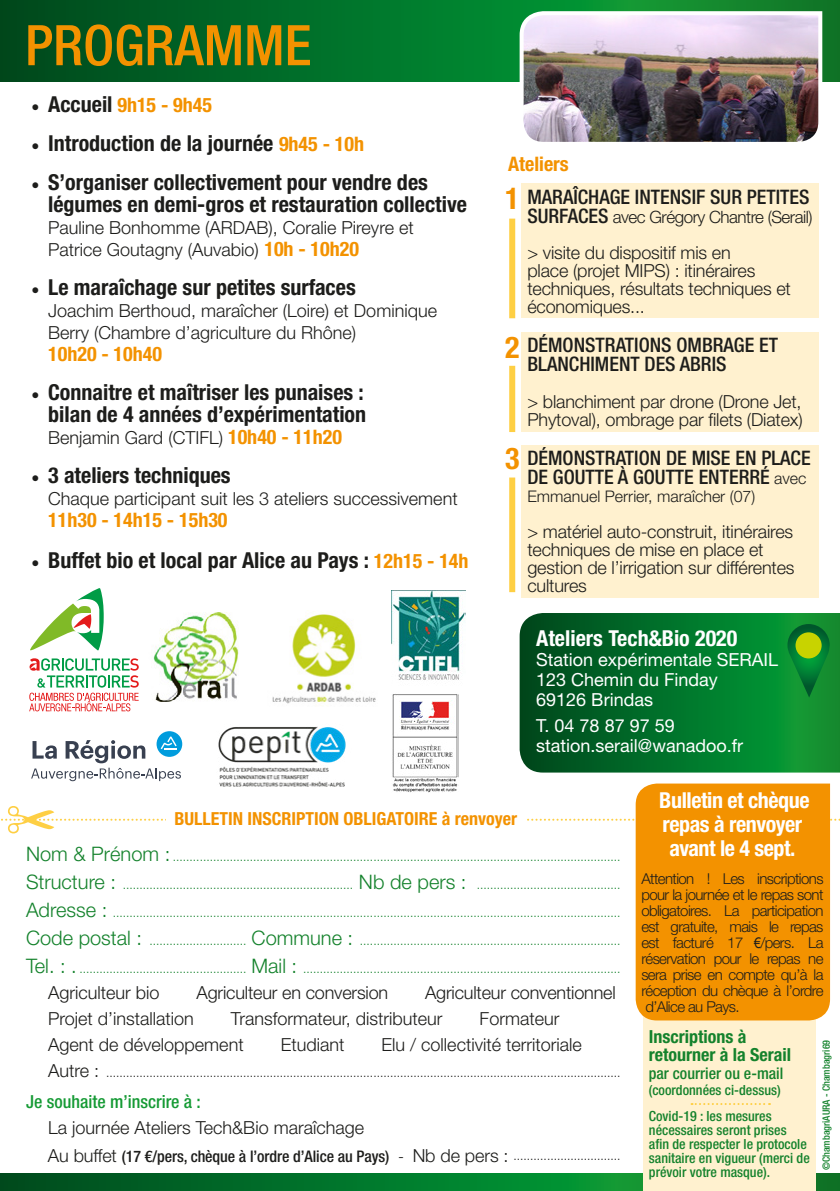
<style>
.page{position:relative;width:840px;height:1191px;background:#fff}
.page>*{position:absolute;margin:0;border:0;box-sizing:border-box;transform-origin:0 0}
.t1{font:500 condensed 56px "Helvetica Neue LT Std";color:#f39200}
.t2{font:700 condensed 30px "Helvetica Neue LT Std";color:#f39200}
.t3{font:700 condensed 22px/22px "Helvetica Neue LT Std";color:#1d1d1b}
.t4{font:700 condensed 22px/24px "Helvetica Neue LT Std";letter-spacing:-.02em;color:#fff;text-align:center}
.t5{font:700 condensed 22px "Helvetica Neue LT Std";color:#fff}
.t6{font:500 condensed 20px/19px "Helvetica Neue LT Std";color:#1d1d1b}
.t7{font:700 condensed 20px "Helvetica Neue LT Std";color:#f39200}
.t8{font:300 18px/18px "Helvetica Neue";color:#1d1d1b}
.t9{font:18px/20px "Helvetica Neue";color:#fff}
.t10{font:700 condensed 18px "Helvetica Neue LT Std";color:#f39200}
.t11{font:700 condensed 18px/18px "Helvetica Neue LT Std";color:#14822c}
.t12{font:500 condensed 18px "Helvetica Neue LT Std";color:#159a34}
.t13{font:300 17px "Helvetica Neue";letter-spacing:-.03em;color:#1d1d1b}
.t14{font:500 condensed 16px "Helvetica Neue LT Std";letter-spacing:-.005em;color:#1d1d1b}
.t15{font:300 16px "Helvetica Neue";color:#1d1d1b}
.t16{font:500 condensed 16px "Helvetica Neue LT Std";color:#14822c}
.t17{font:300 15px/16px "Helvetica Neue";letter-spacing:-.04em;color:#1d1d1b;text-align:justify}
.t18{font:500 condensed 14px/14px "Helvetica Neue LT Std";color:#14822c}
.t19{font:300 12px "Helvetica Neue";color:#14822c}
.t20{font:300 12px "Helvetica Neue";color:#1d1d1b}
.t21{font:500 condensed 10px "Helvetica Neue LT Std";color:#14822c}
.s1{font-family:"Minion Pro";font-weight:400;font-stretch:normal;font-size:22px;color:#1d1d1b}
.s2{font-size:22px;color:#1d1d1b}
.s3{font-family:"Minion Pro";font-weight:400;font-stretch:normal}
.s4{font-size:20px;color:#f39200}
.s5{font-family:"Helvetica Neue LT Std";font-weight:700;font-stretch:condensed;font-size:20px;color:#f39200}
.s6{font-family:"Helvetica Neue LT Std";font-weight:500;font-stretch:condensed;font-size:20px}
.s7{font-family:"Helvetica Neue";font-weight:300;font-stretch:normal;font-size:16px}
.s8{font-size:20px}
.s9{font-size:18px}
.s10{font-family:"Helvetica Neue";font-weight:300;font-stretch:normal;font-size:18px}
.s11{font-family:"Helvetica Neue";font-weight:300;font-stretch:normal}
.s12{font-family:"Helvetica Neue";font-weight:300;font-stretch:normal;font-size:12px}
.s13{font-family:"Arial Narrow";font-weight:400}
</style>
<div class="page">
<svg style="left:519px;top:613px;width:320px;height:159px;background:#04732b"></svg>
<svg style="left:0;top:0;width:839px;height:81px;background:#016b27"></svg>
<svg style="left:0;top:1174px;width:839px;height:17px;background:#02732a"></svg>
<img style="left:517px;top:9px;width:306px;height:133px">
<div style="left:521px;top:184px;width:297px;height:134px;background:#fff1cf"></div>
<div style="left:521px;top:332px;width:297px;height:100px;background:#fff1cf"></div>
<div style="left:521px;top:445px;width:297px;height:153px;background:#fff1cf"></div>
<div style="left:642px;top:1013px;width:172px;height:178px;background:#fff1cf"></div>
<img style="left:392px;top:694px;width:66px;height:99px">
<img style="left:272px;top:614px;width:104px;height:92px">
<svg style="left:156px;top:731px;width:26px;height:26px"></svg>
<svg style="left:31px;top:736px;width:150px;height:45px"></svg>
<svg style="left:29px;top:658px;width:110px;height:53px"></svg>
<svg style="left:30px;top:588px;width:74px;height:62px"></svg>
<svg style="left:1px;top:806px;width:839px;height:27px"></svg>
<div style="left:166px;top:805px;width:359px;height:27px;background:#fff"></div>
<svg style="left:787px;top:624px;width:42px;height:31px"></svg>
<div style="left:795px;top:632px;width:26px;height:26px;background:#c8d300;border-radius:50%"></div>
<img style="left:391px;top:590px;width:74px;height:90px">
<img style="left:153px;top:612px;width:86px;height:89px">
<div style="left:635px;top:783px;width:194px;height:237px;background:#f39200"></div>
<div style="left:509px;top:219px;width:6px;height:99px;background:#fecf44"></div>
<div style="left:509px;top:366px;width:6px;height:66px;background:#fecf44"></div>
<div style="left:509px;top:477px;width:6px;height:115px;background:#fecf44"></div>
<svg style="left:691px;top:1103px;width:78px;height:2px"></svg>
<img style="left:218px;top:726px;width:128px;height:61px">
<h1 class="t1" style="left:25px;top:12px;width:288px">PROGRAMME</h1>
<h3 class="t7" style="left:31px;top:93px;width:182px"><span class="s1">•</span> <span class="s2">Accueil</span> 9h15 - 9h45</h3>
<h3 class="t3" style="left:31px;top:132px;width:334px"><span class="s3">•</span> Introduction de la journée <span class="s4">9h45 - 10h</span></h3>
<h3 class="t3" style="left:48px;top:171px;width:420px;text-indent:-17px"><span class="s3">•</span> S’organiser collectivement pour vendre des légumes en demi-gros et restauration collective</h3>
<h3 class="t8" style="left:48px;top:216px;width:367px;line-height:22px">Pauline Bonhomme (ARDAB), Coralie Pireyre et<br>Patrice Goutagny (Auvabio) <span class="s5">10h - 10h20</span></h3>
<h3 class="t3" style="left:31px;top:276px;width:326px"><span class="s3">•</span> Le maraîchage sur petites surfaces</h3>
<h3 class="t8" style="left:48px;top:299px;width:390px;line-height:22px">Joachim Berthoud, maraîcher (Loire) et Dominique<br>Berry (Chambre d’agriculture du Rhône)</h3>
<h3 class="t7" style="left:48px;top:342px;width:115px">10h20 - 10h40</h3>
<h3 class="t3" style="left:31px;top:381px;width:336px;text-align:right"><span class="s3">•</span> Connaitre et maîtriser les punaises : bilan de 4 années d’expérimentation</h3>
<h3 class="t8" style="left:48px;top:428px;width:295px">Benjamin Gard (CTIFL) <span class="s5">10h40 - 11h20</span></h3>
<h3 class="t3" style="left:31px;top:464px;width:201px"><span class="s3">•</span> 3 ateliers techniques</h3>
<h3 class="t8" style="left:48px;top:489px;width:411px">Chaque participant suit les 3 ateliers successivement</h3>
<h3 class="t7" style="left:48px;top:508px;width:181px">11h30 - 14h15 - 15h30</h3>
<h3 class="t3" style="left:31px;top:549px;width:438px"><span class="s3">•</span> Buffet bio et local par Alice au Pays : <span class="s4">12h15 - 14h</span></h3>
<h3 class="t7" style="left:508px;top:152px;width:62px">Ateliers</h3>
<h2 class="t2" style="left:505px;top:180px;width:16px">1</h2>
<h2 class="t2" style="left:505px;top:329px;width:16px">2</h2>
<h2 class="t2" style="left:505px;top:440px;width:16px">3</h2>
<h3 class="t6" style="left:527px;top:187px;width:283px">MARAÎCHAGE INTENSIF SUR PETITES</h3>
<h3 class="t13" style="left:527px;top:206px;width:286px"><span class="s6">SURFACES</span> avec Grégory Chantre (Serail)</h3>
<h3 class="t8" style="left:527px;top:243px;width:265px">&gt; visite du dispositif mis en<br>place (projet MIPS) : itinéraires techniques, résultats techniques et économiques...</h3>
<h3 class="t6" style="left:527px;top:335px;width:252px">DÉMONSTRATIONS OMBRAGE ET<br>BLANCHIMENT DES ABRIS</h3>
<h3 class="t8" style="left:527px;top:392px;width:277px">&gt; blanchiment par drone (Drone Jet,<br>Phytoval), ombrage par filets (Diatex)</h3>
<h3 class="t6" style="left:527px;top:448px;width:284px">DÉMONSTRATION DE MISE EN PLACE<br>DE GOUTTE À GOUTTE ENTERRÉ <span class="s7">avec</span></h3>
<h3 class="t15" style="left:527px;top:486px;width:229px">Emmanuel Perrier, maraîcher (07)</h3>
<h3 class="t8" style="left:527px;top:522px;width:268px">&gt; matériel auto-construit, itinéraires techniques de mise en place et gestion de l’irrigation sur différentes cultures</h3>
<h3 class="t5" style="left:536px;top:625px;width:202px">Ateliers Tech&amp;Bio 2020</h3>
<h3 class="t9" style="left:536px;top:649px;width:243px">Station expérimentale SERAIL<br>123 Chemin du Finday<br>69126 Brindas</h3>
<h3 class="t9" style="left:536px;top:715px;width:208px">T. 04 78 87 97 59 station.serail@wanadoo.fr</h3>
<h3 class="t10" style="left:174px;top:807px;width:344px">BULLETIN INSCRIPTION OBLIGATOIRE à renvoyer</h3>
<p class="t19" style="left:26px;top:849px;width:595px"><span class="s8">Nom &amp; Prénom :</span> ......................................................................................................................................</p>
<p class="t19" style="left:26px;top:877px;width:595px"><span class="s8">Structure :</span> ..................................................................... <span class="s8">Nb de pers :</span> ...........................................</p>
<p class="t19" style="left:26px;top:905px;width:595px"><span class="s8">Adresse :</span> ........................................................................................................................................................</p>
<p class="t19" style="left:26px;top:933px;width:595px"><span class="s8">Code postal :</span> ............................. <span class="s8">Commune :</span> ..............................................................................</p>
<p class="t19" style="left:26px;top:961px;width:595px"><span class="s8">Tel. : .</span> .................................................. <span class="s8">Mail :</span> ...............................................................................................</p>
<h3 class="t8" style="left:48px;top:983px;width:113px">Agriculteur bio</h3>
<h3 class="t8" style="left:196px;top:983px;width:193px">Agriculteur en conversion</h3>
<h3 class="t8" style="left:425px;top:983px;width:192px">Agriculteur conventionnel</h3>
<h3 class="t8" style="left:48px;top:1009px;width:147px">Projet d’installation</h3>
<h3 class="t8" style="left:231px;top:1009px;width:213px">Transformateur, distributeur</h3>
<h3 class="t8" style="left:479px;top:1009px;width:81px">Formateur</h3>
<h3 class="t8" style="left:48px;top:1035px;width:197px">Agent de développement</h3>
<h3 class="t8" style="left:280px;top:1035px;width:65px">Etudiant</h3>
<h3 class="t8" style="left:381px;top:1035px;width:202px">Elu / collectivité territoriale</h3>
<p class="t20" style="left:48px;top:1065px;width:573px"><span class="s9">Autre :</span> ..........................................................................................................................................................</p>
<h3 class="t12" style="left:26px;top:1091px;width:176px">Je souhaite m’inscrire à :</h3>
<h3 class="t8" style="left:48px;top:1118px;width:317px">La journée Ateliers Tech&amp;Bio maraîchage</h3>
<h3 class="t14" style="left:48px;top:1147px;width:573px"><span class="s10">Au buffet</span> (17 €/pers, chèque à l’ordre d’Alice au Pays) <span class="s11">-</span> <span class="s10">Nb de pers :</span> <span class="s12">................................</span></h3>
<h3 class="t4" style="left:659px;top:788px;width:152px">Bulletin et chèque repas à renvoyer avant le 4 sept.</h3>
<p class="t17" style="left:641px;top:870px;width:184px">Attention ! Les inscriptions pour la journée et le repas sont obligatoires. La participation est gratuite, mais le repas est facturé 17 <span class="s13">€</span>/pers. La réservation pour le repas ne sera prise en compte qu’à la réception du chèque à l’ordre d’Alice au Pays.</p>
<h3 class="t11" style="left:648px;top:1027px;width:144px">Inscriptions à retourner à la Serail</h3>
<h3 class="t16" style="left:648px;top:1064px;width:136px">par courrier ou e-mail</h3>
<p class="t18" style="left:648px;top:1083px;width:133px">(coordonnées ci-dessus)</p>
<p class="t18" style="left:648px;top:1108px;width:162px">Covid-19 : les mesures nécessaires seront prises afin de respecter le protocole sanitaire en vigueur (merci de prévoir votre masque).</p>
<p class="t21" style="left:819px;top:1170px;width:132px;rotate:-90deg">©ChambagriAURA - Chambagri69</p>
</div>
